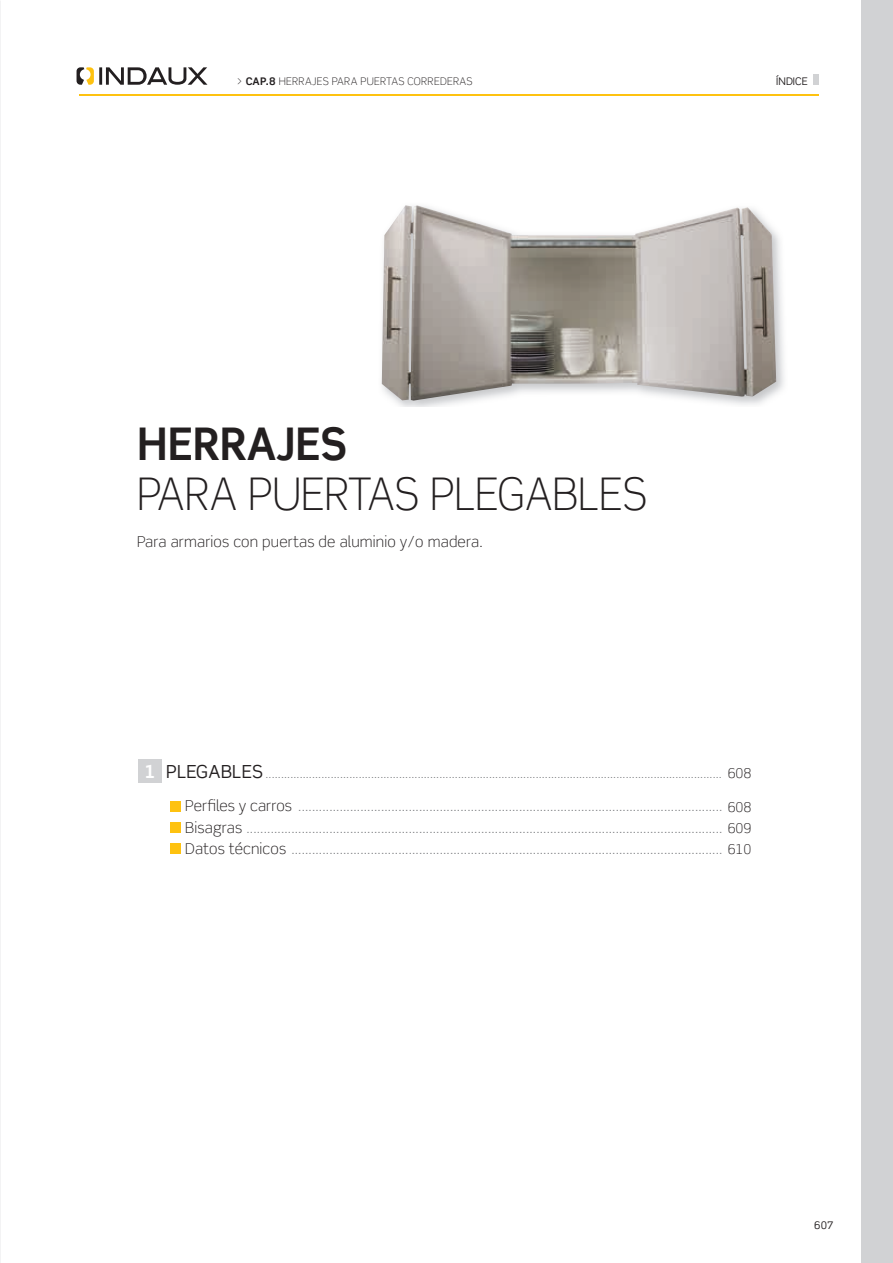
<style>
.page{position:relative;width:893px;height:1263px;background:#fff}
.page>*{position:absolute;margin:0;border:0;box-sizing:border-box;transform-origin:0 0}
.t1{font:300 45px "Scene Pro";color:#231f20;scale:.95 1}
.t2{font:700 45px "Scene Pro";color:#231f20;scale:.95 1}
.t3{font:700 18px "Scene Pro";color:#fff}
.t4{font:300 15px/21.3px "Scene Pro";letter-spacing:.01em;color:#808285;text-align:justify}
.t5{font:300 15px "Scene Pro";letter-spacing:.01em;color:#231f20}
.t6{font:300 13.5px "Scene Pro";color:#808285}
.t7{font:300 13.5px/21.3px "Scene Pro";color:#231f20;text-align:justify}
.t8{font:300 10.5px "Scene Pro";letter-spacing:.03em;color:#231f20}
.t9{font:10.5px "Scene Pro";letter-spacing:.01em;color:#231f20}
.s1{font-weight:700}
.s2{font-weight:400;font-size:18px;color:#231f20}
.s3{color:#231f20}
</style>
<div class="page">
<hr style="left:79px;top:95px;width:740px;height:1px;background:#fec210">
<svg style="left:77px;top:67px;width:130px;height:18px"></svg>
<div style="left:813px;top:74px;width:6px;height:11px;background:#d1d2d4"></div>
<div style="left:861px;top:0;width:32px;height:1263px;background:#d1d2d4"></div>
<img style="left:382px;top:205px;width:394px;height:196px">
<div style="left:138px;top:759px;width:24px;height:24px;background:#d1d2d4"></div>
<div style="left:170px;top:801px;width:11px;height:10px;background:#fec210"></div>
<div style="left:170px;top:822px;width:11px;height:11px;background:#fec210"></div>
<div style="left:170px;top:843px;width:11px;height:11px;background:#fec210"></div>
<p class="t8" style="left:236px;top:75px;width:238px">&gt; <span class="s1">CAP.8</span> HERRAJES PARA PUERTAS CORREDERAS</p>
<p class="t9" style="left:776px;top:74px;width:33px">ÍNDICE</p>
<h1 class="t2" style="left:137px;top:416px;width:222px">HERRAJES</h1>
<h1 class="t1" style="left:137px;top:466px;width:538px">PARA PUERTAS PLEGABLES</h1>
<p class="t5" style="left:137px;top:532px;width:347px">Para armarios con puertas de aluminio y/o madera.</p>
<p class="t3" style="left:144px;top:760px;width:13px">1</p>
<p class="t6" style="left:166px;top:765px;width:587px"><span class="s2">PLEGABLES</span> ................................................................................................................................................... <span class="s3">608</span></p>
<p class="t7" style="left:728px;top:796px;width:25px">608<br>609<br>610</p>
<p class="t4" style="left:185px;top:795px;width:539px"><span class="s3">Perfiles y carros</span> ...........................................................................................................................<br><span class="s3">Bisagras</span> ..........................................................................................................................................<br><span class="s3">Datos técnicos</span> .............................................................................................................................</p>
<p class="t9" style="left:814px;top:1219px;width:21px">607</p>
</div>
